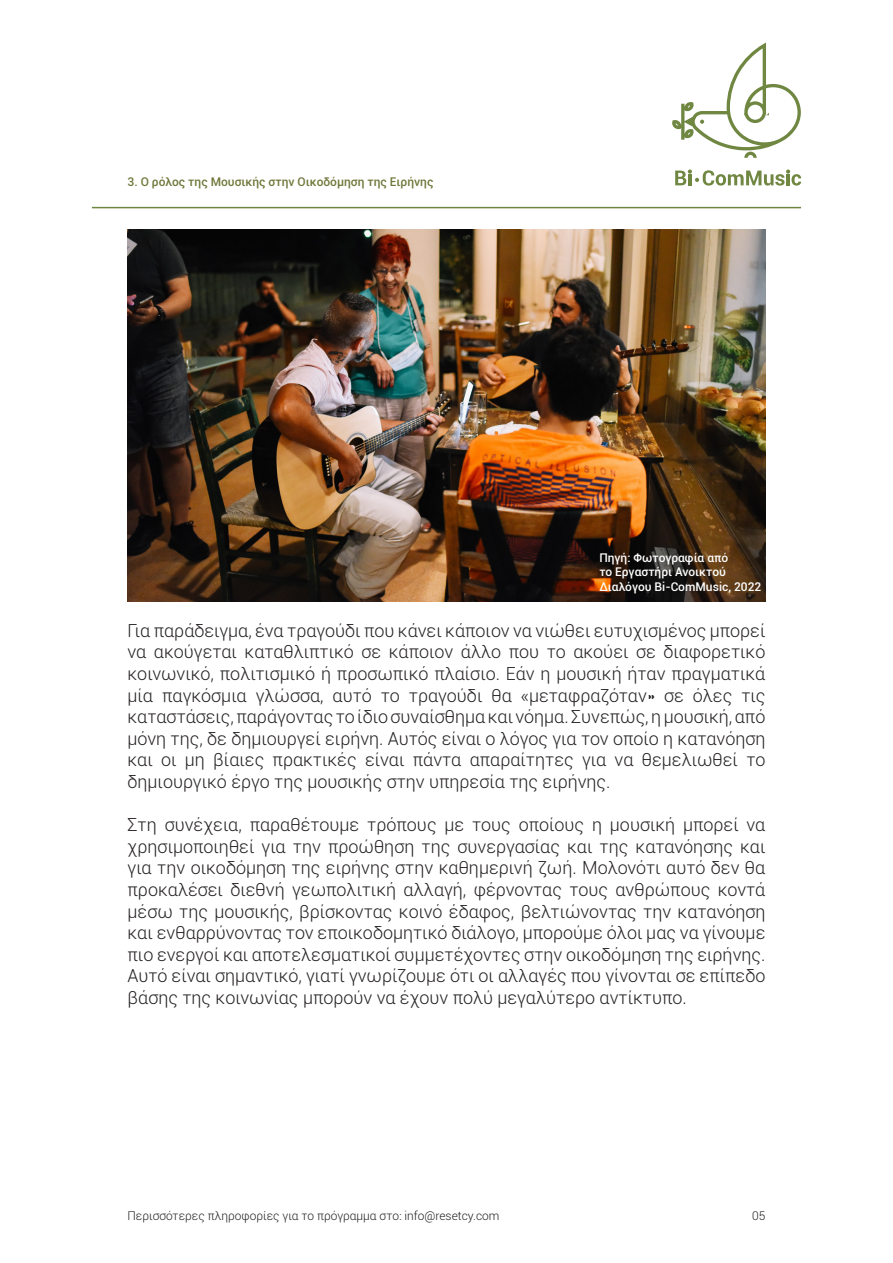
<style>
.page{position:relative;width:893px;height:1263px;background:#fff}
.page>*{position:absolute;margin:0;border:0;box-sizing:border-box;transform-origin:0 0}
.t1{font:300 18px/21.6px "Roboto";color:#231f20;text-align:justify}
.t2{font:500 12px/14.4px "Roboto";color:#fff}
.t3{font:300 12px "Roboto";color:#231f20}
.t4{font:500 12px "Roboto";color:#70773a}
</style>
<div class="page">
<svg style="left:675px;top:169px;width:126px;height:17px"></svg>
<svg style="left:672px;top:43px;width:129px;height:115px"></svg>
<hr style="left:92px;top:207px;width:709px;height:1px;background:#708742">
<img style="left:128px;top:230px;width:637px;height:372px">
<p class="t4" style="left:128px;top:173px;width:307px">3. Ο ρόλος της Μουσικής στην Οικοδόμηση της Ειρήνης</p>
<p class="t2" style="left:599px;top:550px;width:163px">Πηγή: Φωτογραφία από<br>το Εργαστήρι Ανοικτού<br>Διαλόγου Bi-ComMusic, 2022</p>
<p class="t1" style="left:128px;top:619px;width:639px">Για παράδειγμα, ένα τραγούδι που κάνει κάποιον να νιώθει ευτυχισμένος μπορεί να ακούγεται καταθλιπτικό σε κάποιον άλλο που το ακούει σε διαφορετικό κοινωνικό, πολιτισμικό ή προσωπικό πλαίσιο. Εάν η μουσική ήταν πραγματικά μία παγκόσμια γλώσσα, αυτό το τραγούδι θα «μεταφραζόταν» σε όλες τις καταστάσεις, παράγοντας το ίδιο συναίσθημα και νόημα. Συνεπώς, η μουσική, από μόνη της, δε δημιουργεί ειρήνη. Αυτός είναι ο λόγος για τον οποίο η κατανόηση και οι μη βίαιες πρακτικές είναι πάντα απαραίτητες για να θεμελιωθεί το δημιουργικό έργο της μουσικής στην υπηρεσία της ειρήνης.</p>
<p class="t1" style="left:128px;top:813px;width:639px">Στη συνέχεια, παραθέτουμε τρόπους με τους οποίους η μουσική μπορεί να χρησιμοποιηθεί για την προώθηση της συνεργασίας και της κατανόησης και για την οικοδόμηση της ειρήνης στην καθημερινή ζωή. Μολονότι αυτό δεν θα προκαλέσει διεθνή γεωπολιτική αλλαγή, φέρνοντας τους ανθρώπους κοντά μέσω της μουσικής, βρίσκοντας κοινό έδαφος, βελτιώνοντας την κατανόηση και ενθαρρύνοντας τον εποικοδομητικό διάλογο, μπορούμε όλοι μας να γίνουμε πιο ενεργοί και αποτελεσματικοί συμμετέχοντες στην οικοδόμηση της ειρήνης.<br>Αυτό είναι σημαντικό, γιατί γνωρίζουμε ότι οι αλλαγές που γίνονται σε επίπεδο βάσης της κοινωνίας μπορούν να έχουν πολύ μεγαλύτερο αντίκτυπο.</p>
<p class="t3" style="left:128px;top:1208px;width:373px">Περισσότερες πληροφορίες για το πρόγραμμα στο: info@resetcy.com</p>
<p class="t3" style="left:752px;top:1207px;width:15px">05</p>
</div>
